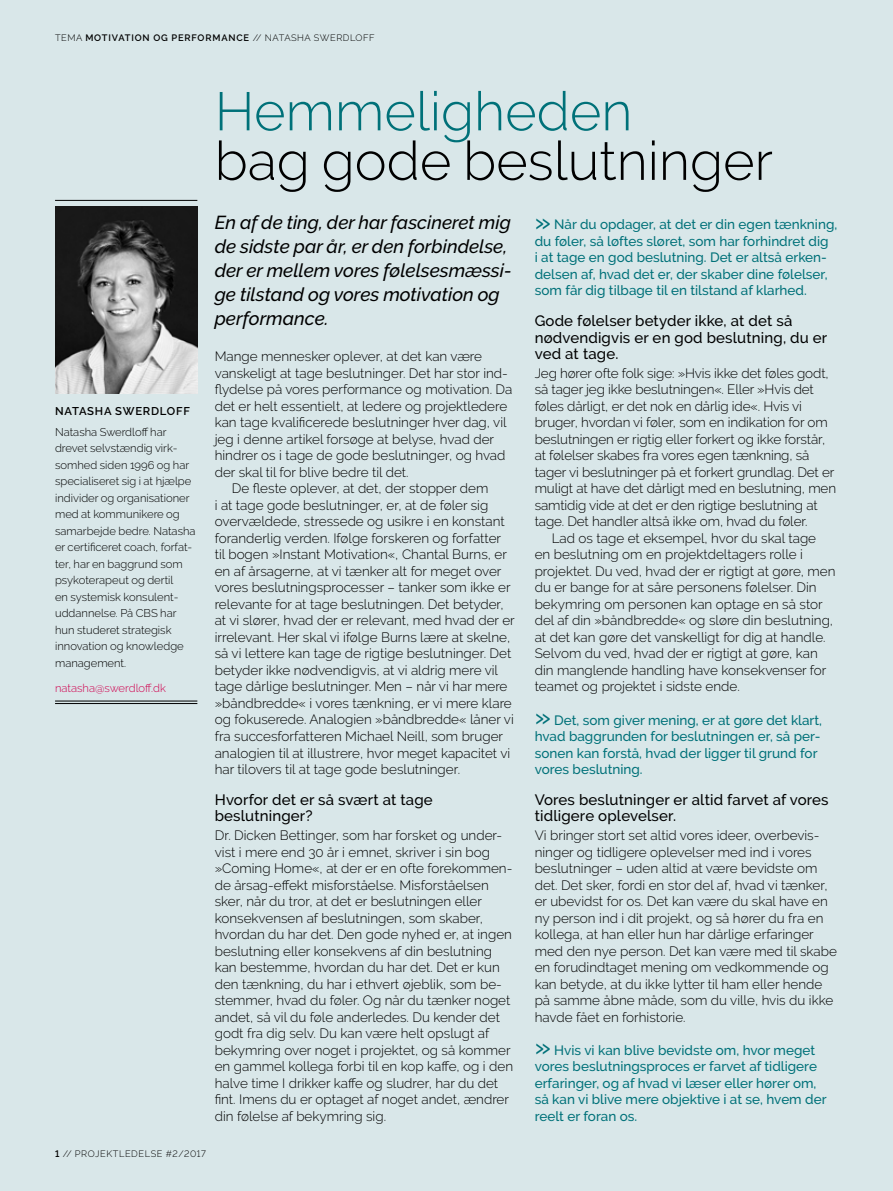
<style>
.page{position:relative;width:893px;height:1191px;background:#d9e7e9}
.page>*{position:absolute;margin:0;border:0;box-sizing:border-box;transform-origin:0 0}
.t1{font:300 54px "Raleway";color:#000}
.t2{font:300 54px "Raleway";color:#007179}
.t3{font:italic 500 18.75px/24px "Raleway";color:#000}
.t4{font:500 15px/16.5px "Raleway";letter-spacing:.01em;color:#000}
.t5{font:300 13.5px/16.5px "Raleway";color:#000}
.t6{font:500 13.5px/16.5px "Raleway";color:#007179}
.t7{font:300 11.25px/16.5px "Raleway";color:#000}
.t8{font:300 11.25px "Raleway";color:#d0004e}
.t9{font:600 11.25px "Raleway";letter-spacing:.07em;color:#000}
.t10{font:600 9.3px "Raleway";letter-spacing:.09em;color:#000}
.t11{font:300 9.3px "Raleway";letter-spacing:.06em;color:#000}
.s1{font-weight:300}
.s2{font-size:27px}
.s3{font-weight:600}
</style>
<div class="page">
<hr style="left:55px;top:200px;width:142px;height:1px;background:#000">
<hr style="left:55px;top:701px;width:142px;height:1px;background:#000">
<hr style="left:55px;top:703px;width:142px;height:1px;background:#000">
<img style="left:55px;top:206px;width:142px;height:187px">
<p class="t10" style="left:55px;top:32px;width:321px"><span class="s1">TEMA</span> MOTIVATION OG PERFORMANCE <span class="s1">// NATASHA SWERDLOFF</span></p>
<p class="t9" style="left:55px;top:405px;width:136px">NATASHA SWERDLOFF</p>
<p class="t7" style="left:55px;top:423px;width:142px">Natasha Swerdloff har drevet selvstændig virk&shy;somhed siden 1996 og har specialiseret sig i at hjælpe individer og organisationer med at kommunikere og samarbejde bedre. Natasha er certificeret coach, forfat&shy;ter, har en baggrund som psykoterapeut og dertil<br>en systemisk konsulent&shy;uddannelse. På CBS har hun studeret strategisk innovation og knowledge management.</p>
<p class="t8" style="left:55px;top:681px;width:112px">natasha@swerdloff.dk</p>
<h1 class="t2" style="left:215px;top:80px;width:419px">Hemmeligheden</h1>
<h1 class="t1" style="left:215px;top:129px;width:560px">bag gode beslutninger</h1>
<p class="t6" style="left:535px;top:216px;width:304px"><span class="s2">»</span> Når du opdager, at det er din egen tænkning, du føler, så løftes sløret, som har forhindret dig<br>i at tage en god beslutning. Det er altså erken&shy;delsen af, hvad det er, der skaber dine følelser, som får dig tilbage til en tilstand af klarhed.</p>
<p class="t4" style="left:535px;top:313px;width:294px">Gode følelser betyder ikke, at det så nødvendigvis er en god beslutning, du er ved at tage.</p>
<p class="t5" style="left:535px;top:365px;width:303px">Jeg hører ofte folk sige: »Hvis ikke det føles godt, så tager jeg ikke beslutningen«. Eller »Hvis det føles dårligt, er det nok en dårlig ide«. Hvis vi bruger, hvordan vi føler, som en indikation for om beslutningen er rigtig eller forkert og ikke forstår, at følelser skabes fra vores egen tænkning, så tager vi beslutninger på et forkert grundlag. Det er muligt at have det dårligt med en beslutning, men samtidig vide at det er den rigtige beslutning at tage. Det handler altså ikke om, hvad du føler.</p>
<p class="t5" style="left:535px;top:530px;width:302px;text-indent:17px">Lad os tage et eksempel, hvor du skal tage<br>en beslutning om en projektdeltagers rolle i projektet. Du ved, hvad der er rigtigt at gøre, men du er bange for at såre personens følelser. Din bekymring om personen kan optage en så stor del af din »båndbredde« og sløre din beslutning, at det kan gøre det vanskelligt for dig at handle.<br>Selvom du ved, hvad der er rigtigt at gøre, kan din manglende handling have konsekvenser for teamet og projektet i sidste ende.</p>
<p class="t6" style="left:535px;top:711px;width:289px"><span class="s2">»</span> Det, som giver mening, er at gøre det klart, hvad baggrunden for beslutningen er, så per&shy;sonen kan forstå, hvad der ligger til grund for vores beslutning.</p>
<p class="t4" style="left:535px;top:791px;width:295px">Vores beslutninger er altid farvet af vores tidligere oplevelser.</p>
<p class="t5" style="left:535px;top:827px;width:304px">Vi bringer stort set altid vores ideer, overbevis&shy;ninger og tidligere oplevelser med ind i vores beslutninger – uden altid at være bevidste om det. Det sker, fordi en stor del af, hvad vi tænker, er ubevidst for os. Det kan være du skal have en ny person ind i dit projekt, og så hører du fra en kollega, at han eller hun har dårlige erfaringer med den nye person. Det kan være med til skabe en forudindtaget mening om vedkommende og kan betyde, at du ikke lytter til ham eller hende på samme åbne måde, som du ville, hvis du ikke havde fået en forhistorie.</p>
<p class="t6" style="left:535px;top:1041px;width:293px"><span class="s2">»</span> Hvis vi kan blive bevidste om, hvor meget vores beslutningsproces er farvet af tidligere erfaringer, og af hvad vi læser eller hører om, så kan vi blive mere objektive i at se, hvem der reelt er foran os.</p>
<h2 class="t3" style="left:215px;top:211px;width:298px">En af de ting, der har fascineret mig de sidste par år, er den forbindelse, der er mellem vores følelsesmæssi&shy;ge tilstand og vores motivation og performance.</h2>
<p class="t5" style="left:215px;top:348px;width:269px">Mange mennesker oplever, at det kan være</p>
<p class="t5" style="left:215px;top:365px;width:295px">vanskeligt at tage beslutninger. Det har stor ind-</p>
<p class="t5" style="left:215px;top:381px;width:299px">flydelse på vores performance og motivation. Da</p>
<p class="t5" style="left:215px;top:398px;width:294px">det er helt essentielt, at ledere og projektledere</p>
<p class="t5" style="left:215px;top:414px;width:293px">kan tage kvalificerede beslutninger hver dag, vil</p>
<p class="t5" style="left:215px;top:431px;width:281px">jeg i denne artikel forsøge at belyse, hvad der</p>
<p class="t5" style="left:215px;top:447px;width:292px">hindrer os i tage de gode beslutninger, og hvad</p>
<p class="t5" style="left:215px;top:464px;width:195px">der skal til for blive bedre til det.</p>
<p class="t5" style="left:232px;top:480px;width:258px">De fleste oplever, at det, der stopper dem</p>
<p class="t5" style="left:215px;top:497px;width:275px">i at tage gode beslutninger, er, at de føler sig</p>
<p class="t5" style="left:215px;top:513px;width:292px">overvældede, stressede og usikre i en konstant</p>
<p class="t5" style="left:215px;top:530px;width:288px">foranderlig verden. Ifølge forskeren og forfatter</p>
<p class="t5" style="left:215px;top:546px;width:294px">til bogen »Instant Motivation«, Chantal Burns, er</p>
<p class="t5" style="left:215px;top:563px;width:288px">en af årsagerne, at vi tænker alt for meget over</p>
<p class="t5" style="left:215px;top:579px;width:298px">vores beslutningsprocesser – tanker som ikke er</p>
<p class="t5" style="left:215px;top:596px;width:291px">relevante for at tage beslutningen. Det betyder,</p>
<p class="t5" style="left:215px;top:612px;width:302px">at vi slører, hvad der er relevant, med hvad der er</p>
<p class="t5" style="left:215px;top:629px;width:297px">irrelevant. Her skal vi ifølge Burns lære at skelne,</p>
<p class="t5" style="left:215px;top:645px;width:298px">så vi lettere kan tage de rigtige beslutninger. Det</p>
<p class="t5" style="left:215px;top:662px;width:285px">betyder ikke nødvendigvis, at vi aldrig mere vil</p>
<p class="t5" style="left:215px;top:678px;width:294px">tage dårlige beslutninger. Men – når vi har mere</p>
<p class="t5" style="left:215px;top:695px;width:299px">»båndbredde« i vores tænkning, er vi mere klare</p>
<p class="t5" style="left:215px;top:711px;width:301px">og fokuserede. Analogien »båndbredde« låner vi</p>
<p class="t5" style="left:215px;top:728px;width:290px">fra succesforfatteren Michael Neill, som bruger</p>
<p class="t5" style="left:215px;top:744px;width:297px">analogien til at illustrere, hvor meget kapacitet vi</p>
<p class="t5" style="left:215px;top:761px;width:247px">har tilovers til at tage gode beslutninger.</p>
<p class="t4" style="left:215px;top:791px;width:220px">Hvorfor det er så svært at tage beslutninger?</p>
<p class="t5" style="left:215px;top:827px;width:300px">Dr. Dicken Bettinger, som har forsket og under&shy;vist i mere end 30 år i emnet, skriver i sin bog »Coming Home«, at der er en ofte forekommen&shy;de årsag-effekt misforståelse. Misforståelsen sker, når du tror, at det er beslutningen eller konsekvensen af beslutningen, som skaber, hvordan du har det. Den gode nyhed er, at ingen beslutning eller konsekvens af din beslutning kan bestemme, hvordan du har det. Det er kun den tænkning, du har i ethvert øjeblik, som be&shy;stemmer, hvad du føler. Og når du tænker noget andet, så vil du føle anderledes. Du kender det godt fra dig selv. Du kan være helt opslugt af bekymring over noget i projektet, og så kommer en gammel kollega forbi til en kop kaffe, og i den halve time I drikker kaffe og sludrer, har du det fint. Imens du er optaget af noget andet, ændrer din følelse af bekymring sig.</p>
<p class="t11" style="left:55px;top:1148px;width:152px"><span class="s3">1</span> // PROJEKTLEDELSE #2/2017</p>
</div>
